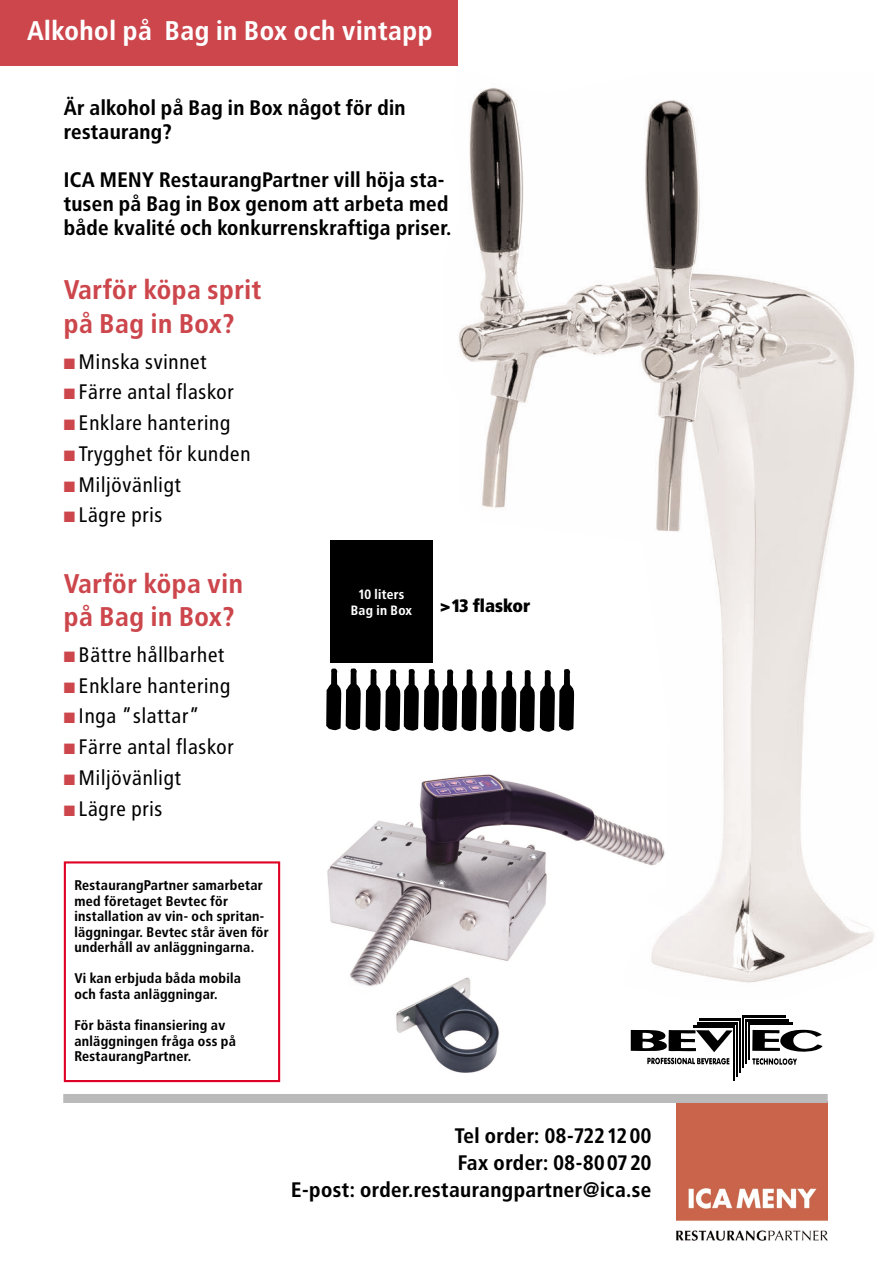
<style>
.page{position:relative;width:893px;height:1262px;background:#fff}
.page>*{position:absolute;margin:0;border:0;box-sizing:border-box;transform-origin:0 0}
.t1{font:700 27px/33px "Transit";color:#cc464c}
.t2{font:700 27px "Transit";color:#fff}
.t3{font:700 21px/24px "Transit";letter-spacing:-.005em;color:#000}
.t4{font:21px "Transit";color:#000}
.t5{font:900 18px "Transit";color:#000}
.t6{font:700 13.95px/15.6px "Transit";color:#000}
.t7{font:700 13.5px/16.2px "Transit";color:#fff;text-align:center}
.s1{color:#cc464c}
.s2{font-family:"Futura";font-weight:700}
</style>
<div class="page">
<img style="left:676px;top:1103px;width:151px;height:138px">
<div style="left:63px;top:1094px;width:764px;height:9px;background:#bababa"></div>
<div style="left:64px;top:861px;width:216px;height:221px;border:2px solid #df0025"></div>
<div style="left:330px;top:540px;width:102px;height:123px;background:#000"></div>
<svg style="left:326px;top:668px;width:110px;height:64px"></svg>
<div style="left:0;top:0;width:457px;height:66px;background:#cc464c"></div>
<img style="left:327px;top:779px;width:172px;height:293px">
<svg style="left:436px;top:27px;width:63px;height:982px"></svg>
<img style="left:441px;top:73px;width:433px;height:927px">
<svg style="left:752px;top:1029px;width:70px;height:23px"></svg>
<svg style="left:630px;top:1029px;width:102px;height:35px"></svg>
<svg style="left:752px;top:1058px;width:45px;height:7px"></svg>
<hr style="left:699px;top:1018px;width:41px;height:3px;background:#000">
<hr style="left:738px;top:1018px;width:2px;height:54px;background:#000">
<hr style="left:696px;top:1022px;width:41px;height:2px;background:#000">
<hr style="left:735px;top:1022px;width:2px;height:54px;background:#000">
<hr style="left:693px;top:1025px;width:41px;height:2px;background:#000">
<hr style="left:732px;top:1025px;width:2px;height:55px;background:#000">
<hr style="left:742px;top:1015px;width:43px;height:3px;background:#000">
<hr style="left:742px;top:1015px;width:2px;height:52px;background:#000">
<hr style="left:745px;top:1019px;width:43px;height:2px;background:#000">
<hr style="left:745px;top:1019px;width:2px;height:44px;background:#000">
<hr style="left:748px;top:1022px;width:44px;height:2px;background:#000">
<hr style="left:748px;top:1022px;width:2px;height:37px;background:#000">
<h1 class="t2" style="left:27px;top:19px;width:407px">Alkohol på Bag in Box och vintapp</h1>
<h2 class="t3" style="left:64px;top:97px;width:344px">Är alkohol på Bag in Box något för din restaurang?</h2>
<h2 class="t3" style="left:64px;top:169px;width:389px">ICA MENY RestaurangPartner vill höja sta&shy;tusen på Bag in Box genom att arbeta med både kvalité och konkurrenskraftiga priser.</h2>
<h1 class="t1" style="left:64px;top:276px;width:199px">Varför köpa sprit på Bag in Box?</h1>
<h2 class="t4" style="left:64px;top:352px;width:145px"><span class="s1">■</span> Minska svinnet</h2>
<h2 class="t4" style="left:64px;top:383px;width:172px"><span class="s1">■</span> Färre antal flaskor</h2>
<h2 class="t4" style="left:64px;top:414px;width:169px"><span class="s1">■</span> Enklare hantering</h2>
<h2 class="t4" style="left:64px;top:444px;width:189px"><span class="s1">■</span> Trygghet för kunden</h2>
<h2 class="t4" style="left:64px;top:475px;width:119px"><span class="s1">■</span> Miljövänligt</h2>
<h2 class="t4" style="left:64px;top:506px;width:101px"><span class="s1">■</span> Lägre pris</h2>
<h1 class="t1" style="left:64px;top:569px;width:181px">Varför köpa vin på Bag in Box?</h1>
<h2 class="t4" style="left:64px;top:645px;width:163px"><span class="s1">■</span> Bättre hållbarhet</h2>
<h2 class="t4" style="left:64px;top:676px;width:169px"><span class="s1">■</span> Enklare hantering</h2>
<h2 class="t4" style="left:64px;top:707px;width:138px"><span class="s1">■</span> Inga ”slattar”</h2>
<h2 class="t4" style="left:64px;top:738px;width:172px"><span class="s1">■</span> Färre antal flaskor</h2>
<h2 class="t4" style="left:64px;top:768px;width:119px"><span class="s1">■</span> Miljövänligt</h2>
<h2 class="t4" style="left:64px;top:799px;width:101px"><span class="s1">■</span> Lägre pris</h2>
<p class="t6" style="left:74px;top:878px;width:196px">RestaurangPartner samarbetar med företaget Bevtec för installation av vin- och spritan&shy;läggningar. Bevtec står även för underhåll av anläggningarna.</p>
<p class="t6" style="left:74px;top:971px;width:168px">Vi kan erbjuda båda mobila och fasta anläggningar.</p>
<p class="t6" style="left:74px;top:1018px;width:163px">För bästa finansiering av anläggningen fråga oss på<br>RestaurangPartner.</p>
<p class="t7" style="left:351px;top:587px;width:63px">10 liters<br>Bag in Box</p>
<p class="t5" style="left:439px;top:598px;width:93px"><span class="s2">&gt;</span>13 flaskor</p>
<h2 class="t3" style="left:291px;top:1123px;width:362px;line-height:27px;text-align:right">Tel order: 08-7221200<br>Fax order: 08-800720<br>E-post: order.restaurangpartner@ica.se</h2>
</div>
